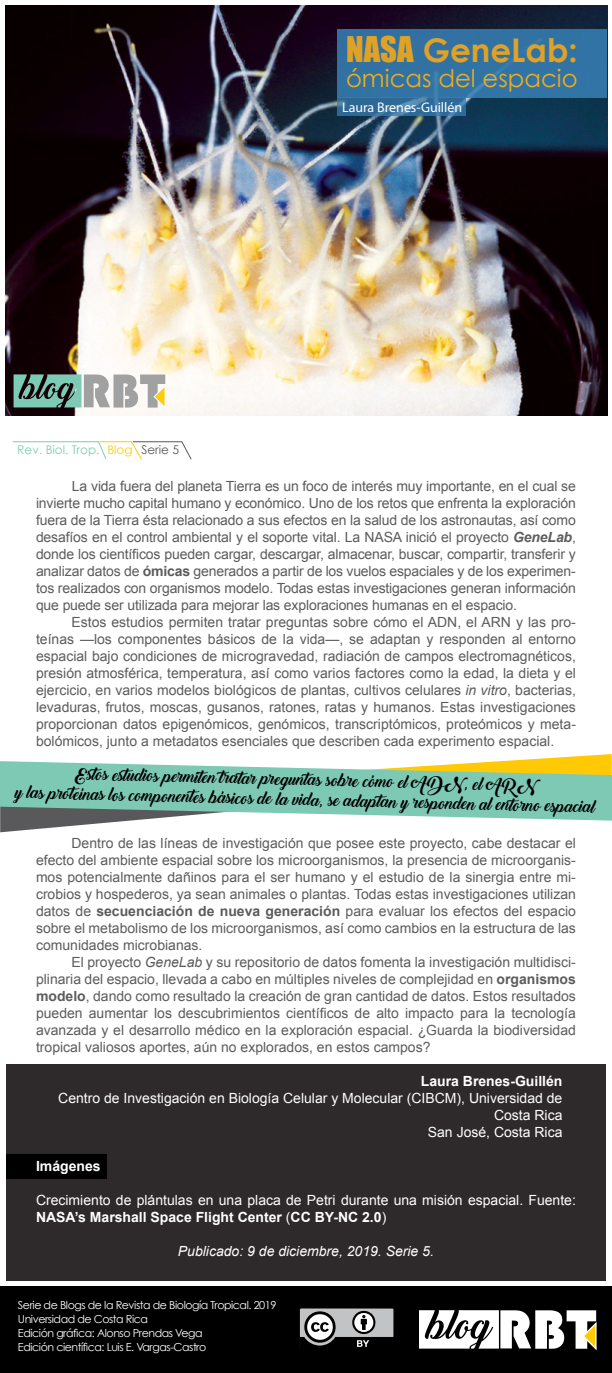
<style>
.page{position:relative;width:612px;height:1373px;background:#fff}
.page>*{position:absolute;margin:0;border:0;box-sizing:border-box;transform-origin:0 0}
.t1{font:700 32.6px "Century Gothic";color:#dfa227}
.t2{font:24.4px "Century Gothic";color:#ecad20}
.t3{font:16px/20.3px "Backto Black Demo";color:#000;text-align:center}
.t4{font:14px/17px "Arial";color:#5c5c5e;text-align:justify}
.t5{font:14px/17px "Arial";color:#fff;text-align:right}
.t6{font:italic 14px "Arial";color:#fff}
.t7{font:700 14px "Arial";color:#fff}
.t8{font:14px "Myriad Pro";color:#fff}
.t9{font:12px "Century Gothic";color:#7ecbb5}
.t10{font:11px/14px "Century Gothic";letter-spacing:-.04em;color:#fff}
.s1{font-family:"Impact";font-weight:400}
.s2{color:#ffcb05}
.s3{color:#58595b}
.s4{font-weight:700;font-style:italic}
.s5{font-weight:700}
.s6{font-style:italic}
</style>
<div class="page">
<div style="left:6px;top:1064px;width:600px;height:217px;background:#2e292b"></div>
<div style="left:6px;top:1154px;width:101px;height:25px;background:#000"></div>
<div style="left:0;top:1286px;width:612px;height:87px;background:#000"></div>
<svg style="left:419px;top:1310px;width:178px;height:41px"></svg>
<svg style="left:299px;top:1308px;width:95px;height:39px"></svg>
<img style="left:5px;top:5px;width:602px;height:411px">
<svg style="left:14px;top:374px;width:152px;height:35px"></svg>
<svg style="left:337px;top:97px;width:129px;height:19px;background:#35719e"></svg>
<div style="left:337px;top:29px;width:270px;height:68px;background:#3172a3"></div>
<svg style="left:12px;top:441px;width:180px;height:19px"></svg>
<svg style="left:0;top:754px;width:612px;height:78px"></svg>
<svg style="left:0;top:761px;width:612px;height:59px;background:#91c8ac"></svg>
<h1 class="t1" style="left:346px;top:25px;width:233px"><span class="s1">NASA</span> GeneLab:</h1>
<h2 class="t2" style="left:346px;top:61px;width:233px">ómicas del espacio</h2>
<p class="t8" style="left:342px;top:98px;width:122px">Laura Brenes-Guillén</p>
<p class="t9" style="left:17px;top:442px;width:163px">Rev. Biol. Trop. <span class="s2">Blog</span> <span class="s3">Serie 5</span></p>
<p class="t4" style="left:36px;top:478px;width:541px;text-indent:36px">La vida fuera del planeta Tierra es un foco de interés muy importante, en el cual se invierte mucho capital humano y económico. Uno de los retos que enfrenta la exploración fuera de la Tierra ésta relacionado a sus efectos en la salud de los astronautas, así como desafíos en el control ambiental y el soporte vital. La NASA inició el proyecto <span class="s4">GeneLab</span>, donde los científicos pueden cargar, descargar, almacenar, buscar, compartir, transferir y analizar datos de <span class="s5">ómicas</span> generados a partir de los vuelos espaciales y de los experimen&shy;tos realizados con organismos modelo. Todas estas investigaciones generan información que puede ser utilizada para mejorar las exploraciones humanas en el espacio.</p>
<p class="t4" style="left:36px;top:614px;width:541px;text-indent:35px">Estos estudios permiten tratar preguntas sobre cómo el ADN, el ARN y las pro&shy;teínas —los componentes básicos de la vida—, se adaptan y responden al entorno espacial bajo condiciones de microgravedad, radiación de campos electromagnéticos, presión atmosférica, temperatura, así como varios factores como la edad, la dieta y el ejercicio, en varios modelos biológicos de plantas, cultivos celulares <span class="s6">in vitro</span>, bacterias, levaduras, frutos, moscas, gusanos, ratones, ratas y humanos. Estas investigaciones proporcionan datos epigenómicos, genómicos, transcriptómicos, proteómicos y meta&shy;bolómicos, junto a metadatos esenciales que describen cada experimento espacial.</p>
<p class="t3" style="left:16px;top:764px;width:581px;rotate:1deg">Estos estudios permiten tr atar preguntas sobre cómo el ADN, el ARN<br>y las proteínas los componentes básicos de la vida, se adaptan y responden al entorno espacial</p>
<p class="t4" style="left:36px;top:835px;width:541px;text-indent:35px">Dentro de las líneas de investigación que posee este proyecto, cabe destacar el efecto del ambiente espacial sobre los microorganismos, la presencia de microorganis&shy;mos potencialmente dañinos para el ser humano y el estudio de la sinergia entre mi&shy;crobios y hospederos, ya sean animales o plantas. Todas estas investigaciones utilizan datos de <span class="s5">secuenciación de nueva generación</span> para evaluar los efectos del espacio sobre el metabolismo de los microorganismos, así como cambios en la estructura de las comunidades microbianas.</p>
<p class="t4" style="left:36px;top:954px;width:541px;text-indent:35px">El proyecto <span class="s6">GeneLab</span> y su repositorio de datos fomenta la investigación multidisci&shy;plinaria del espacio, llevada a cabo en múltiples niveles de complejidad en <span class="s5">organismos modelo</span>, dando como resultado la creación de gran cantidad de datos. Estos resultados pueden aumentar los descubrimientos científicos de alto impacto para la tecnología avanzada y el desarrollo médico en la exploración espacial. ¿Guarda la biodiversidad tropical valiosos aportes, aún no explorados, en estos campos?</p>
<p class="t7" style="left:421px;top:1072px;width:143px">Laura Brenes-Guillén</p>
<p class="t5" style="left:58px;top:1090px;width:506px">Centro de Investigación en Biología Celular y Molecular (CIBCM), Universidad de<br>Costa Rica<br>San José, Costa Rica</p>
<p class="t7" style="left:36px;top:1157px;width:66px">Imágenes</p>
<p class="t5" style="left:36px;top:1192px;width:541px;text-align:left">Crecimiento de plántulas en una placa de Petri durante una misión espacial. Fuente:<br><span class="s5">NASA’s Marshall Space Flight Center</span> (<span class="s5">CC BY-NC 2.0</span>)</p>
<p class="t6" style="left:178px;top:1242px;width:258px">Publicado: 9 de diciembre, 2019. Serie 5.</p>
<p class="t10" style="left:18px;top:1298px;width:260px">Serie de Blogs de la Revista de Biología Tropical. 2019<br>Universidad de Costa Rica<br>Edición gráfica: Alonso Prendas Vega<br>Edición científica: Luis E. Vargas-Castro</p>
</div>
